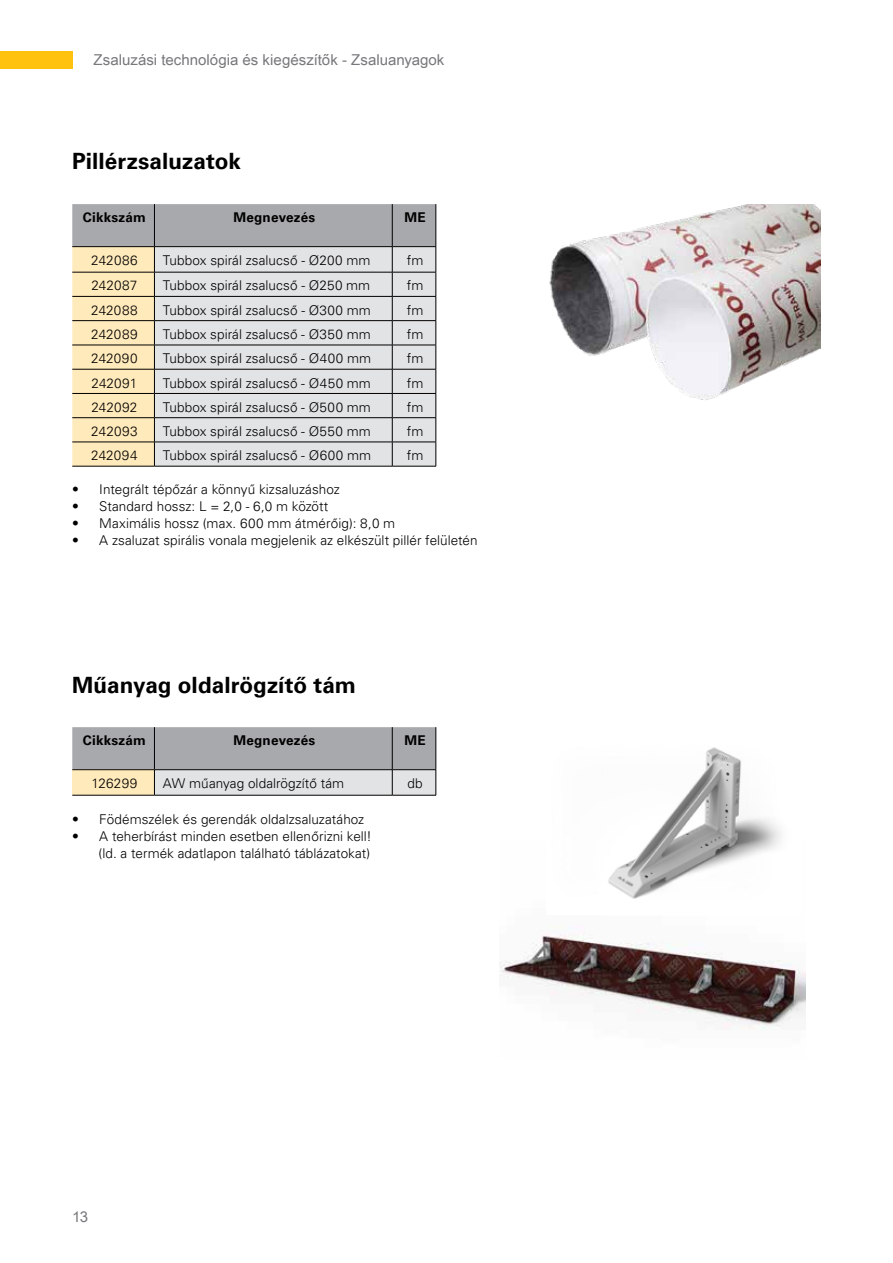
<style>
.page{position:relative;width:893px;height:1263px;background:#fff}
.page>*{position:absolute;margin:0;border:0;box-sizing:border-box;transform-origin:0 0}
.t1{font:700 22.5px "Univers LT Pro 65";color:#000}
.t2{font:15px "Arial Unicode MS";color:#77787b}
.t3{font:300 13.5px/17px "Univers LT Pro 45";letter-spacing:.005em;color:#000;text-align:right}
.t4{font:700 13.5px "Univers LT Pro 65";letter-spacing:.02em;color:#000}
</style>
<div class="page">
<svg style="left:72px;top:204px;width:365px;height:262px;background:#d9d6cf"></svg>
<hr style="left:72px;top:246px;width:82px;height:1px;background:#000">
<hr style="left:154px;top:246px;width:238px;height:1px;background:#000">
<hr style="left:392px;top:246px;width:44px;height:1px;background:#000">
<hr style="left:72px;top:272px;width:82px;height:1px;background:#000">
<hr style="left:154px;top:272px;width:238px;height:1px;background:#000">
<hr style="left:392px;top:272px;width:44px;height:1px;background:#000">
<hr style="left:72px;top:296px;width:82px;height:1px;background:#000">
<hr style="left:154px;top:296px;width:238px;height:1px;background:#000">
<hr style="left:392px;top:296px;width:44px;height:1px;background:#000">
<hr style="left:72px;top:320px;width:82px;height:1px;background:#000">
<hr style="left:154px;top:320px;width:238px;height:1px;background:#000">
<hr style="left:392px;top:320px;width:44px;height:1px;background:#000">
<hr style="left:72px;top:345px;width:82px;height:1px;background:#000">
<hr style="left:154px;top:345px;width:238px;height:1px;background:#000">
<hr style="left:392px;top:345px;width:44px;height:1px;background:#000">
<hr style="left:72px;top:369px;width:82px;height:1px;background:#000">
<hr style="left:154px;top:369px;width:238px;height:1px;background:#000">
<hr style="left:392px;top:369px;width:44px;height:1px;background:#000">
<hr style="left:72px;top:393px;width:82px;height:1px;background:#000">
<hr style="left:154px;top:393px;width:238px;height:1px;background:#000">
<hr style="left:392px;top:393px;width:44px;height:1px;background:#000">
<hr style="left:72px;top:417px;width:82px;height:1px;background:#000">
<hr style="left:154px;top:417px;width:238px;height:1px;background:#000">
<hr style="left:392px;top:417px;width:44px;height:1px;background:#000">
<hr style="left:72px;top:442px;width:82px;height:1px;background:#000">
<hr style="left:154px;top:442px;width:238px;height:1px;background:#000">
<hr style="left:392px;top:442px;width:44px;height:1px;background:#000">
<hr style="left:72px;top:466px;width:82px;height:1px;background:#000">
<hr style="left:154px;top:466px;width:238px;height:1px;background:#000">
<hr style="left:392px;top:466px;width:44px;height:1px;background:#000">
<div style="left:0;top:51px;width:72px;height:17px;background:#ffc20e"></div>
<img style="left:549px;top:204px;width:272px;height:196px">
<svg style="left:72px;top:727px;width:365px;height:68px;background:#bcbcba"></svg>
<hr style="left:72px;top:769px;width:82px;height:1px;background:#000">
<hr style="left:154px;top:769px;width:238px;height:1px;background:#000">
<hr style="left:392px;top:769px;width:44px;height:1px;background:#000">
<hr style="left:72px;top:795px;width:82px;height:1px;background:#000">
<hr style="left:154px;top:795px;width:238px;height:1px;background:#000">
<hr style="left:392px;top:795px;width:44px;height:1px;background:#000">
<img style="left:500px;top:934px;width:306px;height:96px">
<img style="left:608px;top:747px;width:173px;height:152px">
<p class="t2" style="left:94px;top:49px;width:352px">Zsaluzási technológia és kiegészítők - Zsaluanyagok</p>
<h1 class="t1" style="left:72px;top:146px;width:170px">Pillérzsaluzatok</h1>
<p class="t4" style="left:83px;top:208px;width:65px">Cikkszám</p>
<p class="t4" style="left:233px;top:208px;width:83px">Megnevezés</p>
<p class="t4" style="left:404px;top:208px;width:23px">ME</p>
<p class="t3" style="left:91px;top:251px;width:48px">242086</p>
<p class="t3" style="left:163px;top:251px;width:209px">Tubbox spirál zsalucső - Ø200 mm</p>
<p class="t3" style="left:407px;top:251px;width:18px">fm</p>
<p class="t3" style="left:91px;top:277px;width:47px">242087</p>
<p class="t3" style="left:163px;top:277px;width:209px">Tubbox spirál zsalucső - Ø250 mm</p>
<p class="t3" style="left:407px;top:277px;width:18px">fm</p>
<p class="t3" style="left:91px;top:301px;width:48px">242088</p>
<p class="t3" style="left:163px;top:301px;width:209px">Tubbox spirál zsalucső - Ø300 mm</p>
<p class="t3" style="left:407px;top:301px;width:18px">fm</p>
<p class="t3" style="left:91px;top:325px;width:48px">242089</p>
<p class="t3" style="left:163px;top:325px;width:209px">Tubbox spirál zsalucső - Ø350 mm</p>
<p class="t3" style="left:407px;top:325px;width:18px">fm</p>
<p class="t3" style="left:91px;top:350px;width:48px">242090</p>
<p class="t3" style="left:163px;top:350px;width:210px">Tubbox spirál zsalucső - Ø400 mm</p>
<p class="t3" style="left:407px;top:350px;width:18px">fm</p>
<p class="t3" style="left:92px;top:374px;width:47px">242091</p>
<p class="t3" style="left:163px;top:374px;width:209px">Tubbox spirál zsalucső - Ø450 mm</p>
<p class="t3" style="left:407px;top:374px;width:18px">fm</p>
<p class="t3" style="left:91px;top:398px;width:48px">242092</p>
<p class="t3" style="left:163px;top:398px;width:209px">Tubbox spirál zsalucső - Ø500 mm</p>
<p class="t3" style="left:407px;top:398px;width:18px">fm</p>
<p class="t3" style="left:91px;top:422px;width:48px">242093</p>
<p class="t3" style="left:163px;top:422px;width:209px">Tubbox spirál zsalucső - Ø550 mm</p>
<p class="t3" style="left:407px;top:422px;width:18px">fm</p>
<p class="t3" style="left:91px;top:447px;width:48px">242094</p>
<p class="t3" style="left:163px;top:447px;width:210px">Tubbox spirál zsalucső - Ø600 mm</p>
<p class="t3" style="left:407px;top:447px;width:18px">fm</p>
<p class="t3" style="left:72px;top:481px;width:269px">• Integrált tépőzár a könnyű kizsaluzáshoz</p>
<p class="t3" style="left:72px;top:498px;width:258px">• Standard hossz: L = 2,0 - 6,0 m között</p>
<p class="t3" style="left:72px;top:515px;width:324px">• Maximális hossz (max. 600 mm átmérőig): 8,0 m</p>
<p class="t3" style="left:72px;top:532px;width:407px">• A zsaluzat spirális vonala megjelenik az elkészült pillér felületén</p>
<h1 class="t1" style="left:72px;top:669px;width:285px">Műanyag oldalrögzítő tám</h1>
<p class="t4" style="left:83px;top:731px;width:65px">Cikkszám</p>
<p class="t4" style="left:233px;top:731px;width:83px">Megnevezés</p>
<p class="t4" style="left:404px;top:731px;width:23px">ME</p>
<p class="t3" style="left:92px;top:774px;width:47px">126299</p>
<p class="t3" style="left:163px;top:774px;width:183px">AW műanyag oldalrögzítő tám</p>
<p class="t3" style="left:408px;top:774px;width:17px">db</p>
<p class="t3" style="left:72px;top:810px;width:293px">• Födémszélek és gerendák oldalzsaluzatához</p>
<p class="t3" style="left:72px;top:827px;width:301px">• A teherbírást minden esetben ellenőrizni kell! (ld. a termék adatlapon található táblázatokat)</p>
<p class="t2" style="left:72px;top:1206px;width:18px">13</p>
</div>
